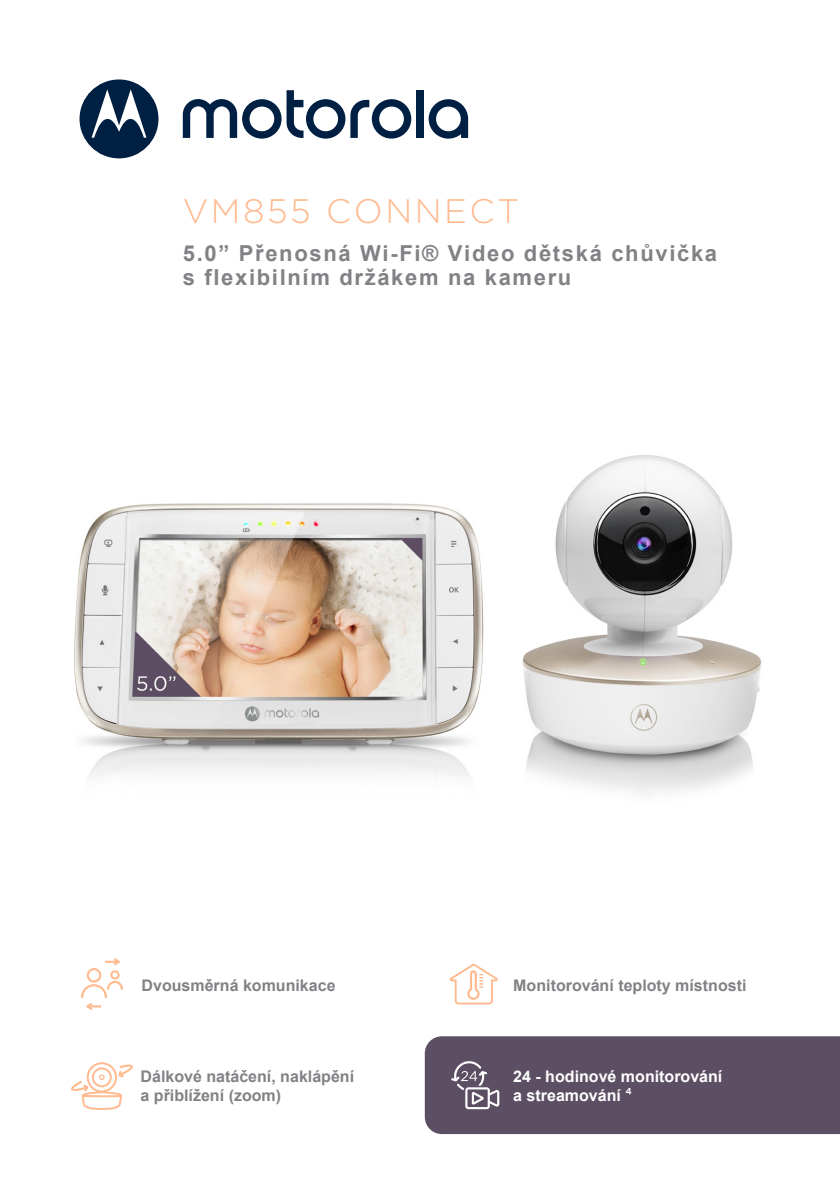
<style>
.page{position:relative;width:840px;height:1191px;background:#fff}
.page>*{position:absolute;margin:0;border:0;box-sizing:border-box;transform-origin:0 0}
.t1{font:300 34px "Gotham";letter-spacing:.075em;color:#ffba8f}
.t2{font:700 22px/25px "Arial";letter-spacing:.075em;color:#808285}
.t3{font:700 16px/19.2px "Arial";color:#808285}
.t4{font:700 16px/18.6px "Arial";color:#fff}
.s1{font-family:"Gotham"}
</style>
<div class="page">
<img style="left:74px;top:455px;width:688px;height:340px">
<svg style="left:428px;top:99px;width:40px;height:40px"></svg>
<div style="left:416px;top:90px;width:7px;height:48px;background:#002043"></div>
<svg style="left:183px;top:90px;width:228px;height:49px"></svg>
<svg style="left:79px;top:79px;width:79px;height:79px"></svg>
<svg style="left:81px;top:958px;width:42px;height:52px"></svg>
<svg style="left:449px;top:963px;width:48px;height:41px"></svg>
<div style="left:424px;top:1036px;width:415px;height:98px;background:#5c4e63"></div>
<svg style="left:451px;top:1059px;width:48px;height:50px;background:#7f7484"></svg>
<svg style="left:71px;top:1062px;width:62px;height:48px"></svg>
<p class="t1" style="left:183px;top:189px;width:337px">VM855 CONNECT</p>
<p class="t2" style="left:183px;top:240px;width:535px">5.0” Přenosná Wi-Fi® Video dětská chůvička s flexibilním držákem na kameru</p>
<p class="t3" style="left:141px;top:975px;width:195px">Dvousměrná komunikace</p>
<p class="t3" style="left:513px;top:975px;width:234px">Monitorování teploty místnosti</p>
<p class="t3" style="left:140px;top:1066px;width:215px">Dálkové natáčení, naklápění a přiblížení (zoom)</p>
<p class="t4" style="left:513px;top:1067px;width:210px">24 - hodinové monitorování a streamování <span class="s1">⁴</span></p>
</div>
